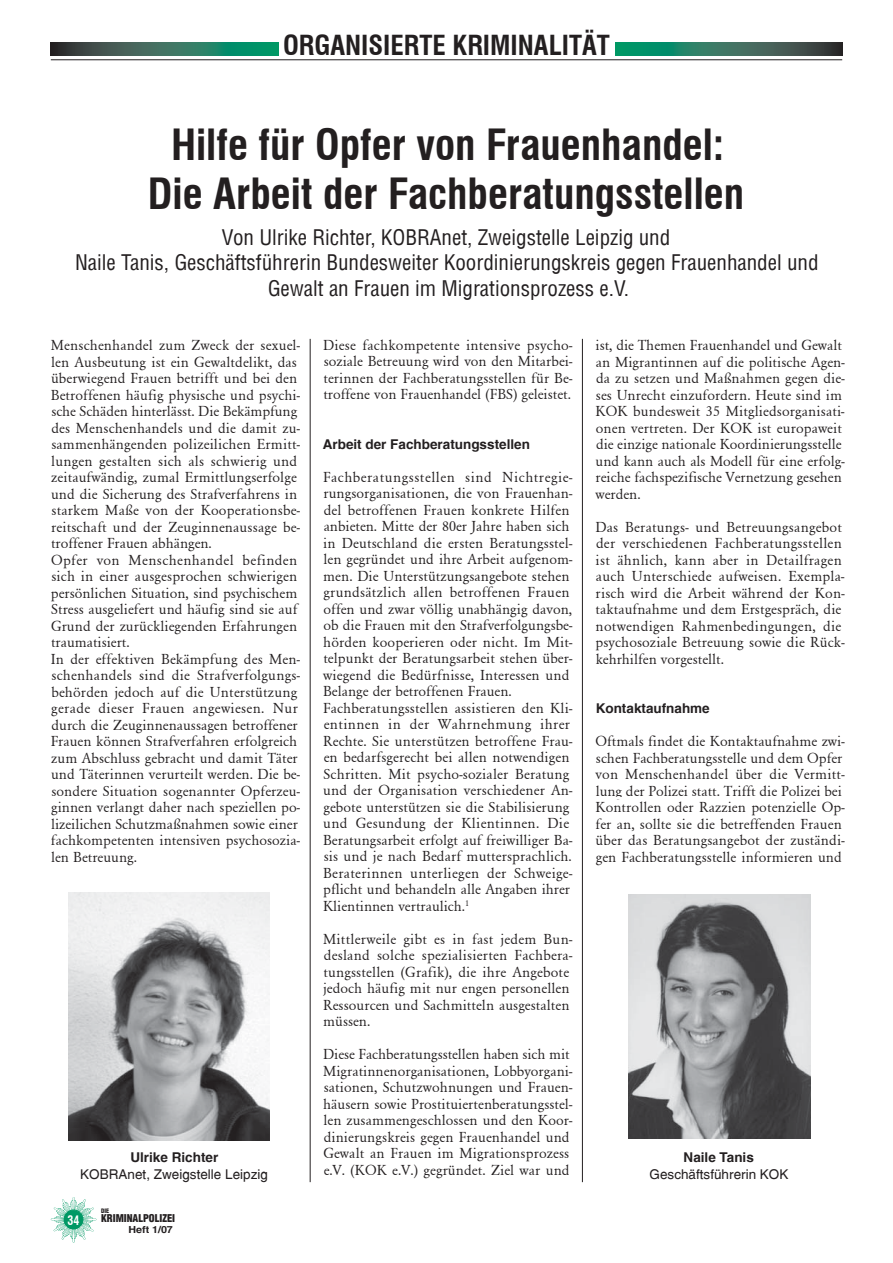
<style>
.page{position:relative;width:893px;height:1263px;background:#fff}
.page>*{position:absolute;margin:0;border:0;box-sizing:border-box;transform-origin:0 0}
.t1{font:700 condensed 42px/49.5px "Swiss 721 BT";color:#231f20;text-align:center}
.t2{font:700 condensed 27px "Swiss 721 BT";color:#231f20}
.t3{font:21px/25.5px "Switzerland Condensed";color:#231f20;text-align:center}
.t4{font:15px/16.5px "Garamond";letter-spacing:.005em;color:#231f20}
.t5{font:700 13.5px "Switzerland";color:#231f20}
.t6{font:13.5px "Switzerland Plain";color:#231f20}
.t7{font:700 condensed 12.75px "Swiss 721 BT";color:#fff;scale:.93 1}
.t8{font:10.5px "Switzerland Cond Black Plain";color:#231f20}
.t9{font:700 9.75px "Switzerland";color:#231f20;scale:1.1 1}
.t10{font:6px "Switzerland Cond Black Plain";color:#231f20}
</style>
<div class="page">
<hr style="left:51px;top:60px;width:791px;height:1px;background:#231f20">
<hr style="left:310px;top:94px;width:1px;height:1088px;background:#231f20">
<hr style="left:582px;top:94px;width:1px;height:1088px;background:#231f20">
<svg style="left:51px;top:43px;width:227px;height:12px;background:#2c6d5a"></svg>
<svg style="left:615px;top:43px;width:227px;height:12px;background:#2c6f5b"></svg>
<div style="left:49px;top:86px;width:811px;height:252px;background:#fff"></div>
<img style="left:69px;top:893px;width:201px;height:247px">
<img style="left:628px;top:894px;width:182px;height:245px">
<img style="left:51px;top:1197px;width:45px;height:46px">
<div style="left:64px;top:1210px;width:19px;height:19px;background:#009864;border-radius:50%"></div>
<h2 class="t2" style="left:283px;top:29px;width:328px">ORGANISIERTE KRIMINALITÄT</h2>
<h1 class="t1" style="left:148px;top:120px;width:598px">Hilfe für Opfer von Frauenhandel:<br>Die Arbeit der Fachberatungsstellen</h1>
<h3 class="t3" style="left:75px;top:227px;width:745px">Von Ulrike Richter, KOBRAnet, Zweigstelle Leipzig und<br>Naile Tanis, Geschäftsführerin Bundesweiter Koordinierungskreis gegen Frauenhandel und<br>Gewalt an Frauen im Migrationsprozess e.V.</h3>
<p class="t4" style="left:51px;top:338px;width:251px">Menschenhandel zum Zweck der sexuel&shy;len Ausbeutung ist ein Gewaltdelikt, das überwiegend Frauen betrifft und bei den Betroffenen häufig physische und psychi&shy;sche Schäden hinterlässt. Die Bekämpfung des Menschenhandels und die damit zu&shy;sammenhängenden polizeilichen Ermitt&shy;lungen gestalten sich als schwierig und zeitaufwändig, zumal Ermittlungserfolge und die Sicherung des Strafverfahrens in starkem Maße von der Kooperationsbe&shy;reitschaft und der Zeuginnenaussage be&shy;troffener Frauen abhängen.<br>Opfer von Menschenhandel befinden sich in einer ausgesprochen schwierigen persönlichen Situation, sind psychischem Stress ausgeliefert und häufig sind sie auf Grund der zurückliegenden Erfahrungen traumatisiert.<br>In der effektiven Bekämpfung des Men&shy;schenhandels sind die Strafverfolgungs&shy;behörden jedoch auf die Unterstützung gerade dieser Frauen angewiesen. Nur durch die Zeuginnenaussagen betroffener Frauen können Strafverfahren erfolgreich zum Abschluss gebracht und damit Täter und Täterinnen verurteilt werden. Die be&shy;sondere Situation sogenannter Opferzeu&shy;ginnen verlangt daher nach speziellen po&shy;lizeilichen Schutzmaßnahmen sowie einer fachkompetenten intensiven psychosozia&shy;len Betreuung.</p>
<p class="t4" style="left:323px;top:338px;width:251px;text-align:justify">Diese fachkompetente intensive psycho&shy;soziale Betreuung wird von den Mitarbei&shy;terinnen der Fachberatungsstellen für Be&shy;troffene von Frauenhandel (FBS) geleistet.</p>
<p class="t5" style="left:323px;top:439px;width:209px">Arbeit der Fachberatungsstellen</p>
<p class="t4" style="left:323px;top:470px;width:251px">Fachberatungsstellen sind Nichtregie&shy;rungsorganisationen, die von Frauenhan&shy;del betroffenen Frauen konkrete Hilfen anbieten. Mitte der 80er Jahre haben sich in Deutschland die ersten Beratungsstel&shy;len gegründet und ihre Arbeit aufgenom&shy;men. Die Unterstützungsangebote stehen grundsätzlich allen betroffenen Frauen offen und zwar völlig unabhängig davon, ob die Frauen mit den Strafverfolgungsbe&shy;hörden kooperieren oder nicht. Im Mit&shy;telpunkt der Beratungsarbeit stehen über&shy;wiegend die Bedürfnisse, Interessen und Belange der betroffenen Frauen.<br>Fachberatungsstellen assistieren den Kli&shy;entinnen in der Wahrnehmung ihrer Rechte. Sie unterstützen betroffene Frau&shy;en bedarfsgerecht bei allen notwendigen Schritten. Mit psycho-sozialer Beratung und der Organisation verschiedener An&shy;gebote unterstützen sie die Stabilisierung und Gesundung der Klientinnen. Die Beratungsarbeit erfolgt auf freiwilliger Ba&shy;sis und je nach Bedarf muttersprachlich.<br>Beraterinnen unterliegen der Schweige&shy;pflicht und behandeln alle Angaben ihrer Klientinnen vertraulich.<sup>1</sup></p>
<p class="t4" style="left:323px;top:932px;width:251px">Mittlerweile gibt es in fast jedem Bun&shy;desland solche spezialisierten Fachbera&shy;tungsstellen (Grafik), die ihre Angebote jedoch häufig mit nur engen personellen Ressourcen und Sachmitteln ausgestalten müssen.</p>
<p class="t4" style="left:323px;top:1047px;width:251px">Diese Fachberatungsstellen haben sich mit Migratinnenorganisationen, Lobbyorgani&shy;sationen, Schutzwohnungen und Frauen&shy;häusern sowie Prostituiertenberatungsstel&shy;len zusammengeschlossen und den Koor&shy;dinierungskreis gegen Frauenhandel und Gewalt an Frauen im Migrationsprozess e.V. (KOK e.V.) gegründet. Ziel war und</p>
<p class="t5" style="left:130px;top:1152px;width:89px">Ulrike Richter</p>
<p class="t6" style="left:80px;top:1169px;width:189px">KOBRAnet, Zweigstelle Leipzig</p>
<p class="t7" style="left:67px;top:1212px;width:14px">34</p>
<p class="t10" style="left:101px;top:1208px;width:10px">DIE</p>
<p class="t8" style="left:101px;top:1214px;width:76px">KRIMINALPOLIZEI</p>
<p class="t9" style="left:128px;top:1226px;width:42px">Heft 1/07</p>
<p class="t4" style="left:595px;top:338px;width:251px">ist, die Themen Frauenhandel und Gewalt an Migrantinnen auf die politische Agen&shy;da zu setzen und Maßnahmen gegen die&shy;ses Unrecht einzufordern. Heute sind im KOK bundesweit 35 Mitgliedsorganisati&shy;onen vertreten. Der KOK ist europaweit die einzige nationale Koordinierungsstelle und kann auch als Modell für eine erfolg&shy;reiche fachspezifische Vernetzung gesehen werden.</p>
<p class="t4" style="left:595px;top:520px;width:251px">Das Beratungs- und Betreuungsangebot der verschiedenen Fachberatungsstellen ist ähnlich, kann aber in Detailfragen auch Unterschiede aufweisen. Exempla&shy;risch wird die Arbeit während der Kon&shy;taktaufnahme und dem Erstgespräch, die notwendigen Rahmenbedingungen, die psychosoziale Betreuung sowie die Rück&shy;kehrhilfen vorgestellt.</p>
<p class="t5" style="left:595px;top:703px;width:116px">Kontaktaufnahme</p>
<p class="t4" style="left:595px;top:734px;width:251px">Oftmals findet die Kontaktaufnahme zwi&shy;schen Fachberatungsstelle und dem Opfer von Menschenhandel über die Vermitt&shy;lung der Polizei statt. Trifft die Polizei bei Kontrollen oder Razzien potenzielle Op&shy;fer an, sollte sie die betreffenden Frauen über das Beratungsangebot der zuständi&shy;gen Fachberatungsstelle informieren und</p>
<p class="t5" style="left:683px;top:1152px;width:72px">Naile Tanis</p>
<p class="t6" style="left:649px;top:1169px;width:140px">Geschäftsführerin KOK</p>
</div>
